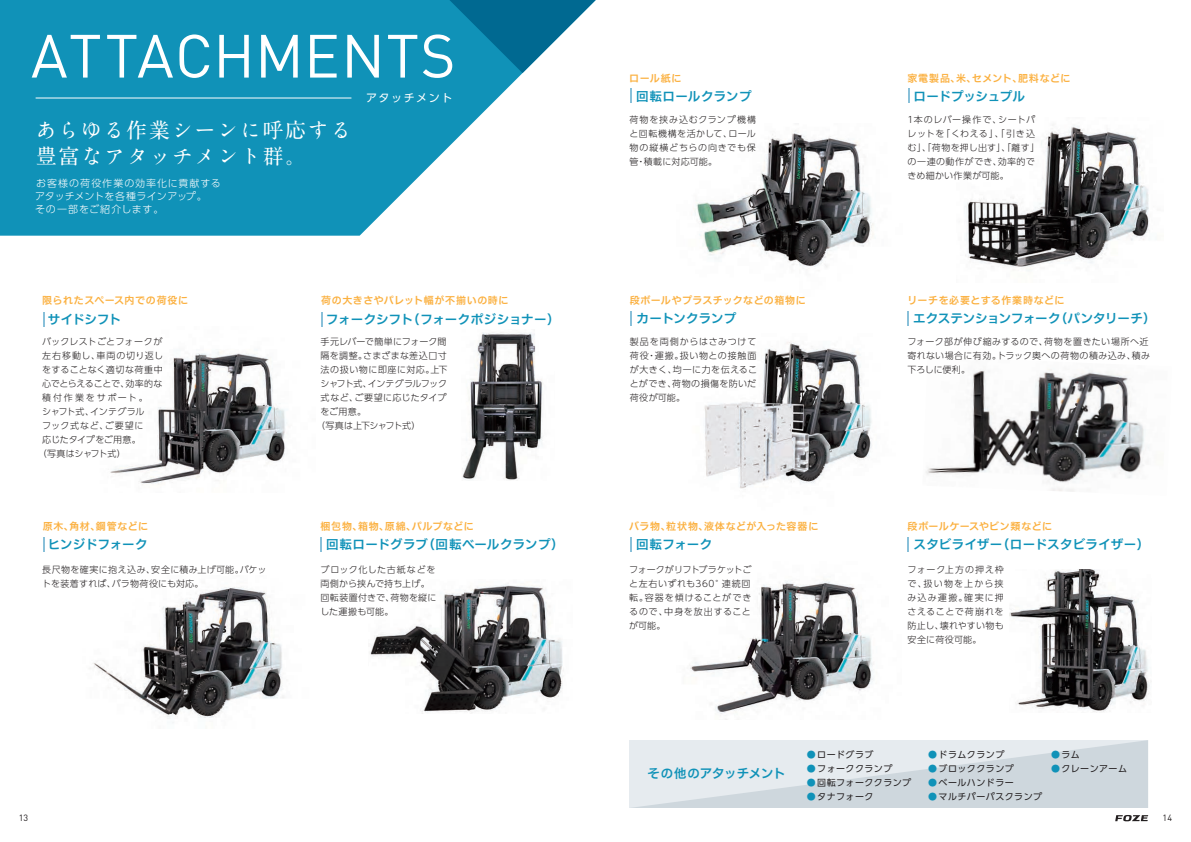
<style>
.page{position:relative;width:1191px;height:842px;background:#fff}
.page>*{position:absolute;margin:0;border:0;box-sizing:border-box;transform-origin:0 0}
.t1{font:60px "DIN";letter-spacing:.02em;color:#fff}
.t2{font:700 21px/26px "A1 Mincho Std";letter-spacing:.08em;color:#fff}
.t3{font:12.5px "Hiragino UD Sans F Std N W6";letter-spacing:.005em;color:#1092b8}
.t4{font:12.5px "Hiragino UD Sans F Std N W6";letter-spacing:-.015em;color:#1092b8}
.t5{font:12.5px "Hiragino UD Sans F Std N W6";letter-spacing:.025em;color:#1092b8}
.t6{font:12.5px "Hiragino UD Sans F Std N W6";letter-spacing:.03em;color:#1092b8}
.t7{font:12.5px "Hiragino UD Sans F Std N W6";letter-spacing:.035em;color:#1092b8}
.t8{font:12.5px "Hiragino UD Sans F Std N W6";letter-spacing:-.025em;color:#1092b8}
.t9{font:11px "UD Shin Go Pro";letter-spacing:.14em;color:#fff}
.t10{font:10px "Hiragino UD Sans F Std N W6";letter-spacing:.055em;color:#fbb03f}
.t11{font:300 10px/13px "UD Shin Go Pro";letter-spacing:.07em;color:#fff}
.t12{font:10px "Hiragino UD Sans F Std N W6";letter-spacing:.075em;color:#fbb03f}
.t13{font:10px "Hiragino UD Sans F Std N W6";letter-spacing:.03em;color:#fbb03f}
.t14{font:300 9px/14px "UD Shin Go Pro";letter-spacing:.04em;color:#231f20}
.t15{font:9px "UD Shin Go Pro";letter-spacing:.05em;color:#231f20}
.t16{font:300 9px "UD Shin Go Pro";letter-spacing:-.035em;color:#231f20}
.t17{font:300 9px "UD Shin Go Pro";letter-spacing:-.05em;color:#231f20}
.t18{font:300 9px "UD Shin Go Pro";letter-spacing:-.005em;color:#231f20}
.t19{font:300 9px "UD Shin Go Pro";letter-spacing:.095em;color:#231f20}
.t20{font:300 9px "UD Shin Go Pro";letter-spacing:-.055em;color:#231f20}
.t21{font:300 9px "UD Shin Go Pro";letter-spacing:.07em;color:#231f20}
.t22{font:300 9px "UD Shin Go Pro";letter-spacing:-.02em;color:#231f20}
.t23{font:300 9px "UD Shin Go Pro";letter-spacing:.2em;color:#231f20}
.t24{font:300 9px "UD Shin Go Pro";letter-spacing:-.015em;color:#231f20}
.t25{font:9px "DIN";color:#231f20}
.s1{color:#1092b8}
</style>
<div class="page">
<svg style="left:0;top:0;width:523px;height:236px;background:#299dbf"></svg>
<svg style="left:629px;top:740px;width:519px;height:68px;background:#dae1e6"></svg>
<svg style="left:449px;top:0;width:146px;height:73px"></svg>
<img style="left:110px;top:351px;width:175px;height:134px">
<img style="left:90px;top:587px;width:194px;height:136px">
<img style="left:693px;top:130px;width:181px;height:137px">
<img style="left:965px;top:124px;width:185px;height:147px">
<img style="left:704px;top:342px;width:168px;height:147px">
<img style="left:926px;top:369px;width:223px;height:123px">
<img style="left:690px;top:579px;width:184px;height:137px">
<img style="left:462px;top:332px;width:81px;height:148px">
<img style="left:370px;top:584px;width:193px;height:130px">
<img style="left:1009px;top:569px;width:141px;height:143px">
<hr style="left:36px;top:98px;width:315px;height:1px;background:#fff">
<svg style="left:43px;top:312px;width:2px;height:14px"></svg>
<svg style="left:43px;top:537px;width:2px;height:15px"></svg>
<svg style="left:321px;top:312px;width:1px;height:14px"></svg>
<svg style="left:630px;top:89px;width:2px;height:14px"></svg>
<svg style="left:630px;top:312px;width:2px;height:14px"></svg>
<svg style="left:630px;top:537px;width:2px;height:15px"></svg>
<svg style="left:907px;top:537px;width:2px;height:15px"></svg>
<svg style="left:907px;top:312px;width:2px;height:14px"></svg>
<svg style="left:908px;top:89px;width:1px;height:14px"></svg>
<svg style="left:320px;top:537px;width:2px;height:15px"></svg>
<svg style="left:1115px;top:815px;width:33px;height:6px"></svg>
<h1 class="t1" style="left:31px;top:18px;width:426px">ATTACHMENTS</h1>
<p class="t9" style="left:366px;top:89px;width:88px">アタッチメント</p>
<h2 class="t2" style="left:36px;top:114px;width:317px">あらゆる作業シーンに呼応する豊富なアタッチメント群。</h2>
<p class="t11" style="left:35px;top:177px;width:187px">お客様の荷役作業の効率化に貢献するアタッチメントを各種ラインアップ。<br>その一部をご紹介します。</p>
<p class="t10" style="left:629px;top:71px;width:54px">ロール紙に</p>
<h3 class="t7" style="left:636px;top:86px;width:117px">回転ロールクランプ</h3>
<p class="t10" style="left:907px;top:71px;width:164px">家電製品、米、セメント、肥料などに</p>
<h3 class="t8" style="left:913px;top:86px;width:113px">ロードプッシュプル</h3>
<p class="t14" style="left:629px;top:113px;width:128px;text-align:justify">荷物を挟み込むクランプ機構と回転機構を活かして、ロール物の縦横どちらの向きでも保管・積載に対応可能。</p>
<p class="t14" style="left:907px;top:113px;width:133px">1本のレバー操作で、シートパレットを「くわえる」、「引き込む」、「荷物を押し出す」、「離す」の一連の動作ができ、効率的できめ細かい作業が可能。</p>
<p class="t10" style="left:42px;top:293px;width:147px">限られたスペース内での荷役に</p>
<p class="t10" style="left:321px;top:293px;width:189px">荷の大きさやパレット幅が不揃いの時に</p>
<p class="t10" style="left:630px;top:292px;width:178px">段ボールやプラスチックなどの箱物に</p>
<p class="t10" style="left:907px;top:292px;width:158px">リーチを必要とする作業時などに</p>
<h3 class="t3" style="left:48px;top:310px;width:75px">サイドシフト</h3>
<h3 class="t3" style="left:326px;top:310px;width:235px">フォークシフト（フォークポジショナー）</h3>
<h3 class="t3" style="left:636px;top:309px;width:101px">カートンクランプ</h3>
<h3 class="t4" style="left:913px;top:309px;width:244px">エクステンションフォーク（パンタリーチ）</h3>
<p class="t14" style="left:42px;top:335px;width:122px">バックレストごとフォークが</p>
<p class="t19" style="left:42px;top:349px;width:122px">左右移動し、車両の切り返し</p>
<p class="t14" style="left:42px;top:363px;width:122px">をすることなく適切な荷重中</p>
<p class="t16" style="left:42px;top:377px;width:122px">心でとらえることで、効率的な</p>
<p class="t23" style="left:42px;top:391px;width:107px">積付作業をサポート。</p>
<p class="t16" style="left:42px;top:405px;width:104px">シャフト式、インテグラル</p>
<p class="t21" style="left:42px;top:419px;width:103px">フック式など、ご要望に</p>
<p class="t22" style="left:42px;top:433px;width:100px">応じたタイプをご用意。</p>
<p class="t24" style="left:38px;top:447px;width:90px">（写真はシャフト式）</p>
<p class="t18" style="left:321px;top:335px;width:127px">手元レバーで簡単にフォーク間</p>
<p class="t14" style="left:321px;top:349px;width:128px">隔を調整。さまざまな差込口寸</p>
<p class="t14" style="left:321px;top:363px;width:128px">法の扱い物に即座に対応。上下</p>
<p class="t17" style="left:321px;top:377px;width:128px">シャフト式、インテグラルフック</p>
<p class="t14" style="left:321px;top:391px;width:127px">式など、ご要望に応じたタイプ</p>
<p class="t14" style="left:321px;top:405px;width:47px">をご用意。</p>
<p class="t20" style="left:316px;top:419px;width:106px">（写真は上下シャフト式）</p>
<p class="t14" style="left:630px;top:334px;width:129px;text-align:justify">製品を両側からはさみつけて荷役・運搬。扱い物との接触面が大きく、均一に力を伝えることができ、荷物の損傷を防いだ荷役が可能。</p>
<p class="t14" style="left:907px;top:334px;width:244px">フォーク部が伸び縮みするので、荷物を置きたい場所へ近寄れない場合に有効。トラック奥への荷物の積み込み、積み下ろしに便利。</p>
<p class="t10" style="left:43px;top:518px;width:107px">原木、角材、鋼管などに</p>
<p class="t12" style="left:320px;top:518px;width:155px">梱包物、箱物、原綿、パルプなどに</p>
<p class="t10" style="left:629px;top:518px;width:191px">バラ物、粒状物、液体などが入った容器に</p>
<p class="t13" style="left:907px;top:518px;width:146px">段ボールケースやビン類などに</p>
<h3 class="t3" style="left:48px;top:535px;width:102px">ヒンジドフォーク</h3>
<h3 class="t6" style="left:326px;top:535px;width:239px">回転ロードグラブ（回転ベールクランプ）</h3>
<h3 class="t3" style="left:636px;top:535px;width:78px">回転フォーク</h3>
<h3 class="t5" style="left:913px;top:535px;width:237px">スタビライザー（ロードスタビライザー）</h3>
<p class="t14" style="left:42px;top:562px;width:226px">長尺物を確実に抱え込み、安全に積み上げ可能。バケットを装着すれば、バラ物荷役にも対応。</p>
<p class="t14" style="left:320px;top:562px;width:117px">ブロック化した古紙などを両側から挟んで持ち上げ。回転装置付きで、荷物を縦にした運搬も可能。</p>
<p class="t14" style="left:629px;top:562px;width:124px;text-align:justify">フォークがリフトブラケットごと左右いずれも360°連続回転。容器を傾けることができるので、中身を放出することが可能。</p>
<p class="t14" style="left:907px;top:562px;width:98px;text-align:justify">フォーク上方の押え枠で、扱い物を上から挟み込み運搬。確実に押さえることで荷崩れを防止し、壊れやすい物も安全に荷役可能。</p>
<p class="t15" style="left:807px;top:747px;width:68px"><span class="s1">●</span>ロードグラブ</p>
<p class="t15" style="left:807px;top:761px;width:87px"><span class="s1">●</span>フォーククランプ</p>
<p class="t15" style="left:807px;top:775px;width:106px"><span class="s1">●</span>回転フォーククランプ</p>
<p class="t15" style="left:807px;top:789px;width:68px"><span class="s1">●</span>タナフォーク</p>
<p class="t15" style="left:928px;top:747px;width:78px"><span class="s1">●</span>ドラムクランプ</p>
<p class="t15" style="left:928px;top:761px;width:87px"><span class="s1">●</span>ブロッククランプ</p>
<p class="t15" style="left:928px;top:775px;width:87px"><span class="s1">●</span>ベールハンドラー</p>
<p class="t15" style="left:928px;top:789px;width:115px"><span class="s1">●</span>マルチパーパスクランプ</p>
<p class="t15" style="left:1051px;top:747px;width:30px"><span class="s1">●</span>ラム</p>
<h3 class="t4" style="left:647px;top:763px;width:139px">その他のアタッチメント</h3>
<p class="t15" style="left:1051px;top:761px;width:78px"><span class="s1">●</span>クレーンアーム</p>
<p class="t25" style="left:19px;top:812px;width:11px">13</p>
<p class="t25" style="left:1162px;top:812px;width:11px">14</p>
</div>
